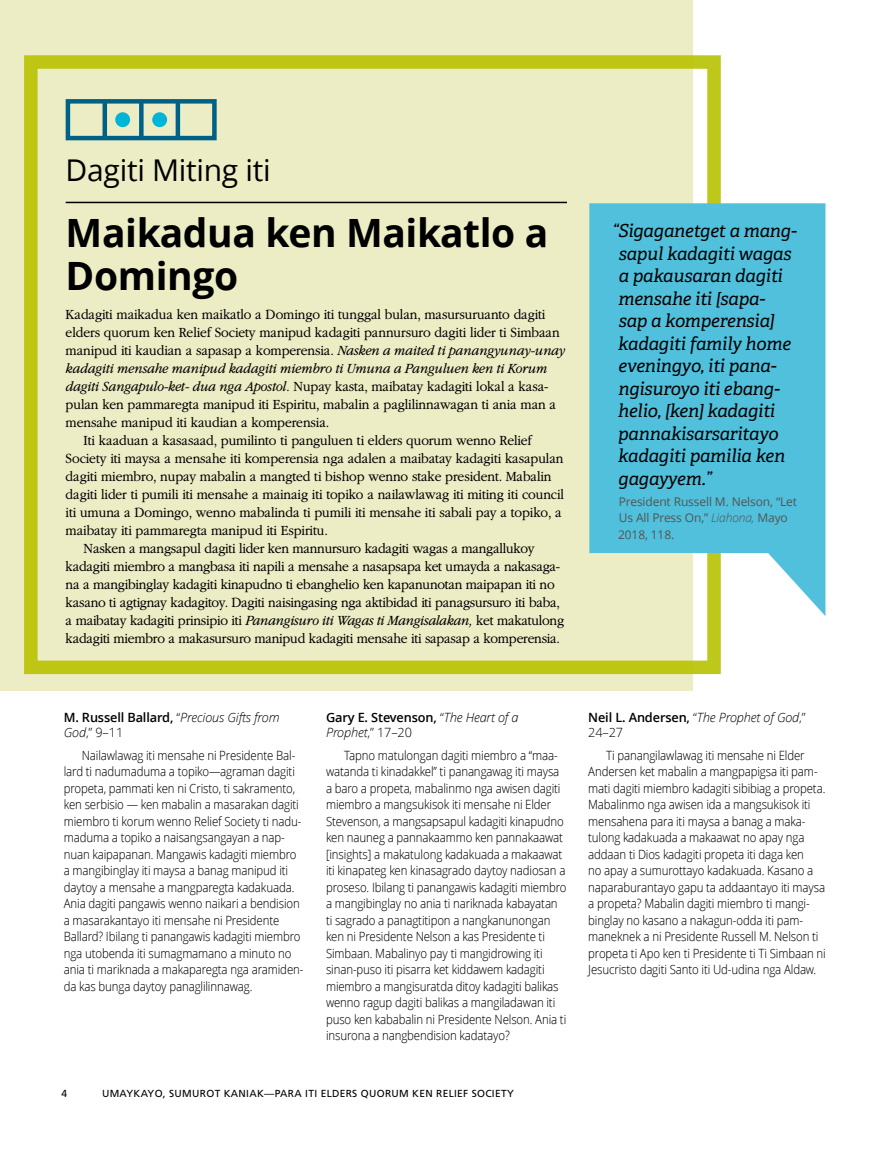
<style>
.page{position:relative;width:893px;height:1161px;background:#fff}
.page>*{position:absolute;margin:0;border:0;box-sizing:border-box;transform-origin:0 0}
.dominant_4B{font:700 39px/43.5px "Zoramlds Lat";letter-spacing:-.01em;color:#000}
.ARTCL_title_4{font:30px "Zoramlds Lat";letter-spacing:-.01em;color:#000}
.SIDEQT_para_first_4{font:italic 18px/22.5px "Helam Slablds Lat";letter-spacing:-.01em;color:#000}
.ARTCL_para_4{font:300 14.7px/18px "Garamondlds Lat Plus";letter-spacing:-.02em;color:#000;scale:.94 1}
.ARTCL_para_FIRST-4{font:300 14.7px/18px "Garamondlds Lat Plus";letter-spacing:-.01em;color:#000;scale:.94 1}
.TOPIC-1_para_first_4{font:300 12.75px/16.5px "Zoramlds Lat Cond";letter-spacing:-.01em;color:#000}
.TOPIC-1_title_4{font:italic 300 12.75px/15.8px "Zoramlds Lat";letter-spacing:-.01em;color:#000}
.TOPIC-1_title_4-2{font:600 12.75px/15.8px "Zoramlds Lat";letter-spacing:-.01em;color:#000}
.SIDEQT-CRDT_para_4{font:12px/16.5px "Zoramlds Lat";letter-spacing:-.01em;color:#535454}
.t1{font:10.2px "Frutigerlds Lat";letter-spacing:.03em;color:#000}
.s1{font-style:italic}
.s2{font-weight:300;font-style:italic}
.s3{font-weight:600;font-style:normal}
.s4{font-style:normal}
.s5{font-weight:300}
</style>
<div class="page">
<div style="left:0;top:0;width:692px;height:690px;background:#ecedc4"></div>
<div style="left:24px;top:55px;width:697px;height:619px;border:14px solid #b7c200"></div>
<svg style="left:589px;top:203px;width:236px;height:413px;background:#66c7da"></svg>
<div style="left:66px;top:99px;width:151px;height:41px;border:4px solid #006186"></div>
<hr style="left:103px;top:101px;width:4px;height:37px;background:#006186">
<div style="left:139px;top:101px;width:5px;height:37px;background:#006186"></div>
<hr style="left:176px;top:101px;width:4px;height:37px;background:#006186">
<div style="left:115px;top:112px;width:15px;height:15px;background:#00b5d5;border-radius:50%"></div>
<div style="left:152px;top:112px;width:15px;height:15px;background:#00b5d5;border-radius:50%"></div>
<hr style="left:66px;top:202px;width:501px;height:1px;background:#000">
<p class="ARTCL_title_4" style="left:66px;top:148px;width:207px">Dagiti Miting iti</p>
<p class="dominant_4B" style="left:66px;top:211px;width:484px">Maikadua ken Maikatlo a<br>Domingo</p>
<p class="ARTCL_para_FIRST-4" style="left:66px;top:305px;width:533px">Kadagiti maikadua ken maikatlo a Domingo iti tunggal bulan, masursuruanto dagiti elders quorum ken Relief Society manipud kadagiti pannursuro dagiti lider ti Simbaan manipud iti kaudian a sapasap a komperensia. <span class="s1">Nasken a maited ti panangyunay-unay kadagiti mensahe manipud kadagiti miembro ti Umuna a Panguluen ken ti Korum dagiti Sangapulo-ket- dua nga Apostol.</span> Nupay kasta, maibatay kadagiti lokal a kasa&shy;pulan ken pammaregta manipud iti Espiritu, mabalin a paglilinnawagan ti ania man a mensahe manipud iti kaudian a komperensia.</p>
<p class="ARTCL_para_4" style="left:66px;top:431px;width:532px;text-indent:18px">Iti kaaduan a kasasaad, pumilinto ti panguluen ti elders quorum wenno Relief Society iti maysa a mensahe iti komperensia nga adalen a maibatay kadagiti kasapulan dagiti miembro, nupay mabalin a mangted ti bishop wenno stake president. Mabalin dagiti lider ti pumili iti mensahe a mainaig iti topiko a nailawlawag iti miting iti council iti umuna a Domingo, wenno mabalinda ti pumili iti mensahe iti sabali pay a topiko, a maibatay iti pammaregta manipud iti Espiritu.</p>
<p class="ARTCL_para_4" style="left:66px;top:539px;width:532px;text-indent:18px">Nasken a mangsapul dagiti lider ken mannursuro kadagiti wagas a mangallukoy kadagiti miembro a mangbasa iti napili a mensahe a nasapsapa ket umayda a nakasaga&shy;na a mangibinglay kadagiti kinapudno ti ebanghelio ken kapanunotan maipapan iti no kasano ti agtignay kadagitoy. Dagiti naisingasing nga aktibidad iti panagsursuro iti baba, a maibatay kadagiti prinsipio iti <span class="s1">Panangisuro iti Wagas ti Mangisalakan,</span> ket makatulong kadagiti miembro a makasursuro manipud kadagiti mensahe iti sapasap a komperensia.</p>
<p class="SIDEQT_para_first_4" style="left:618px;top:219px;width:180px;text-indent:-6px">“Sigaganetget a mang&shy;sapul kadagiti wagas a pakausaran dagiti mensahe iti [sapa&shy;sap a komperensia] kadagiti family home eveningyo, iti pana&shy;ngisuroyo iti ebang&shy;helio, [ken] kadagiti pannakisarsaritayo kadagiti pamilia ken gagayyem.”</p>
<p class="SIDEQT-CRDT_para_4" style="left:618px;top:493px;width:180px">President Russell M. Nelson, “Let<br>Us All Press On,” <span class="s2">Liahona,</span> Mayo<br>2018, 118.</p>
<p class="TOPIC-1_title_4" style="left:64px;top:709px;width:217px"><span class="s3">M. Russell Ballard,</span> <span class="s4">“</span>Precious Gifts from<br>God<span class="s4">,” 9–11</span></p>
<p class="TOPIC-1_para_first_4" style="left:64px;top:747px;width:241px;text-indent:18px">Nailawlawag iti mensahe ni Presidente Bal&shy;lard ti nadumaduma a topiko—agraman dagiti propeta, pammati ken ni Cristo, ti sakramento, ken serbisio — ken mabalin a masarakan dagiti miembro ti korum wenno Relief Society ti nadu&shy;maduma a topiko a naisangsangayan a nap&shy;nuan kaipapanan. Mangawis kadagiti miembro a mangibinglay iti maysa a banag manipud iti daytoy a mensahe a mangparegta kadakuada.<br>Ania dagiti pangawis wenno naikari a bendision a masarakantayo iti mensahe ni Presidente Ballard? Ibilang ti panangawis kadagiti miembro nga utobenda iti sumagmamano a minuto no ania ti mariknada a makaparegta nga aramiden&shy;da kas bunga daytoy panaglilinnawag.</p>
<p class="TOPIC-1_title_4" style="left:326px;top:709px;width:194px"><span class="s3">Gary E. Stevenson,</span> <span class="s4">“</span>The Heart of a<br>Prophet<span class="s4">,” 17–20</span></p>
<p class="TOPIC-1_para_first_4" style="left:326px;top:747px;width:242px;text-indent:18px">Tapno matulongan dagiti miembro a “maa&shy;watanda ti kinadakkel” ti panangawag iti maysa a baro a propeta, mabalinmo nga awisen dagiti miembro a mangsukisok iti mensahe ni Elder Stevenson, a mangsapsapul kadagiti kinapudno ken nauneg a pannakaammo ken pannakaawat [insights] a makatulong kadakuada a makaawat iti kinapateg ken kinasagrado daytoy nadiosan a proseso. Ibilang ti panangawis kadagiti miembro a mangibinglay no ania ti nariknada kabayatan ti sagrado a panagtitipon a nangkanunongan ken ni Presidente Nelson a kas Presidente ti Simbaan. Mabalinyo pay ti mangidrowing iti sinan-puso iti pisarra ket kiddawem kadagiti miembro a mangisuratda ditoy kadagiti balikas wenno ragup dagiti balikas a mangiladawan iti puso ken kababalin ni Presidente Nelson. Ania ti insurona a nangbendision kadatayo?</p>
<p class="t1" style="left:62px;top:1086px;width:7px">4</p>
<p class="t1" style="left:102px;top:1086px;width:413px">UMAYKAYO, SUMUROT KANIAK—PARA ITI ELDERS QUORUM KEN RELIEF SOCIETY</p>
<p class="TOPIC-1_title_4-2" style="left:588px;top:709px;width:219px">Neil L. Andersen, <span class="s5">“</span><span class="s2">The Prophet of God</span><span class="s5">,”<br>24–27</span></p>
<p class="TOPIC-1_para_first_4" style="left:588px;top:747px;width:239px;text-indent:18px">Ti panangilawlawag iti mensahe ni Elder Andersen ket mabalin a mangpapigsa iti pam&shy;mati dagiti miembro kadagiti sibibiag a propeta.<br>Mabalinmo nga awisen ida a mangsukisok iti mensahena para iti maysa a banag a maka&shy;tulong kadakuada a makaawat no apay nga addaan ti Dios kadagiti propeta iti daga ken<br>no apay a sumurottayo kadakuada. Kasano a naparaburantayo gapu ta addaantayo iti maysa a propeta? Mabalin dagiti miembro ti mangi&shy;binglay no kasano a nakagun-odda iti pam&shy;maneknek a ni Presidente Russell M. Nelson ti propeta ti Apo ken ti Presidente ti Ti Simbaan ni Jesucristo dagiti Santo iti Ud-udina nga Aldaw.</p>
</div>
